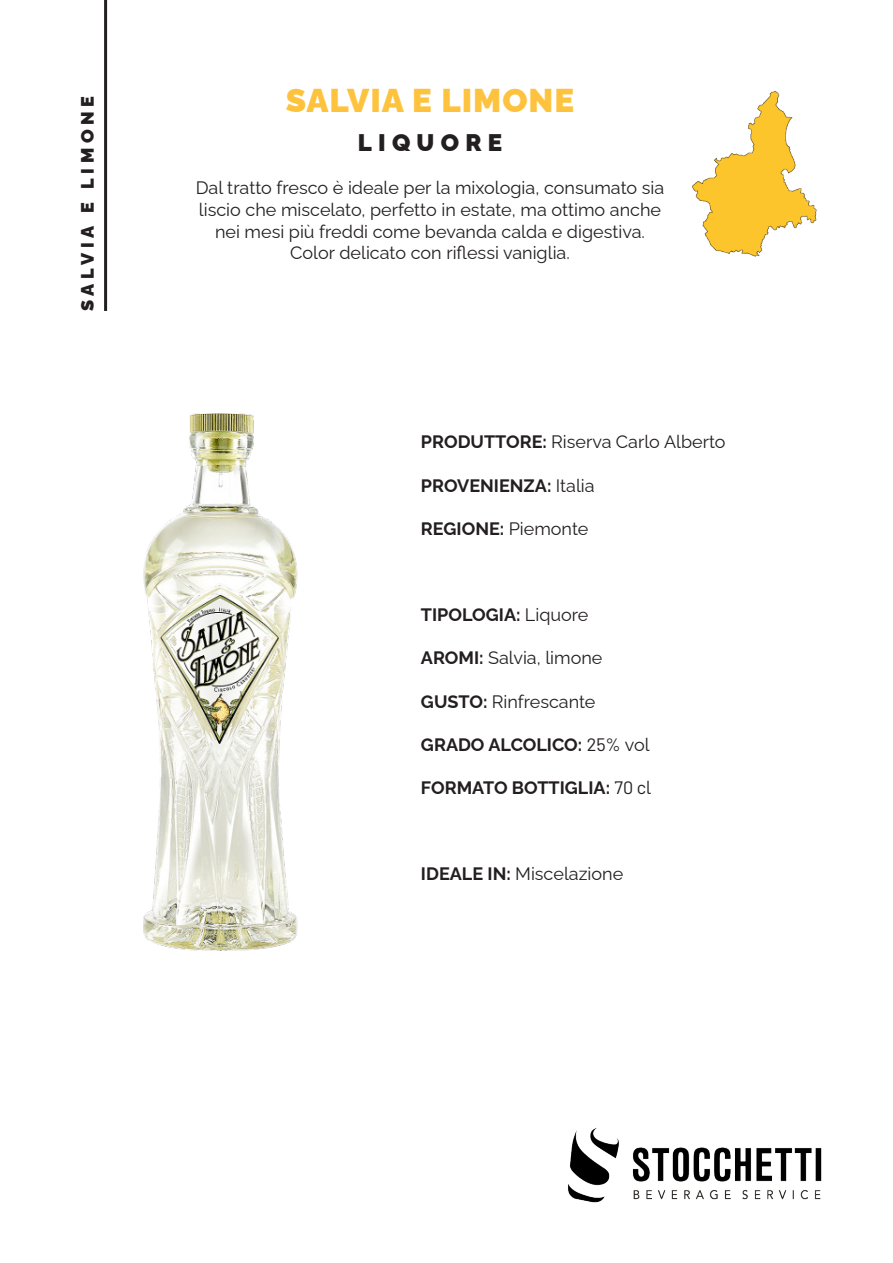
<style>
.page{position:relative;width:893px;height:1263px;background:#fff}
.page>*{position:absolute;margin:0;border:0;box-sizing:border-box;transform-origin:0 0}
.t1{font:900 33px "Raleway";letter-spacing:.03em;color:#fec33e}
.t2{font:900 24px "Raleway";letter-spacing:.26em;color:#231f20}
.t3{font:18px/21.6px "Raleway";color:#231f20;text-align:center}
.t4{font:700 18px "Raleway";color:#231f20}
.t5{font:900 18px "Raleway";letter-spacing:.26em;color:#231f20}
.s1{font-weight:700}
.s2{font-weight:400}
.s3{font-family:"Barlow";font-weight:400}
</style>
<div class="page">
<img style="left:568px;top:1128px;width:254px;height:75px">
<img style="left:143px;top:414px;width:155px;height:536px">
<img style="left:692px;top:91px;width:125px;height:166px">
<hr style="left:104px;top:0;width:3px;height:311px;background:#231f20">
<p class="t5" style="left:73px;top:311px;width:217px;rotate:-90deg">SALVIA E LIMONE</p>
<p class="t1" style="left:286px;top:74px;width:290px">SALVIA E LIMONE</p>
<p class="t2" style="left:358px;top:124px;width:146px">LIQUORE</p>
<p class="t3" style="left:196px;top:175px;width:470px">Dal tratto fresco è ideale per la mixologia, consumato sia liscio che miscelato, perfetto in estate, ma ottimo anche nei mesi più freddi come bevanda calda e digestiva.</p>
<p class="t3" style="left:290px;top:240px;width:281px">Color delicato con riflessi vaniglia.</p>
<p class="t3" style="left:421px;top:429px;width:306px"><span class="s1">PRODUTTORE:</span> Riserva Carlo Alberto</p>
<p class="t4" style="left:421px;top:471px;width:175px">PROVENIENZA: <span class="s2">Italia</span></p>
<p class="t4" style="left:421px;top:514px;width:169px">REGIONE: <span class="s2">Piemonte</span></p>
<p class="t4" style="left:421px;top:600px;width:169px">TIPOLOGIA: <span class="s2">Liquore</span></p>
<p class="t3" style="left:421px;top:645px;width:183px"><span class="s1">AROMI:</span> Salvia, limone</p>
<p class="t3" style="left:421px;top:688px;width:176px"><span class="s1">GUSTO:</span> Rinfrescante</p>
<p class="t4" style="left:421px;top:730px;width:230px">GRADO ALCOLICO: <span class="s3">25%</span> <span class="s2">vol</span></p>
<p class="t4" style="left:421px;top:773px;width:232px">FORMATO BOTTIGLIA: <span class="s3">70 c</span><span class="s2">l</span></p>
<p class="t3" style="left:421px;top:861px;width:204px"><span class="s1">IDEALE IN:</span> Miscelazione</p>
</div>
